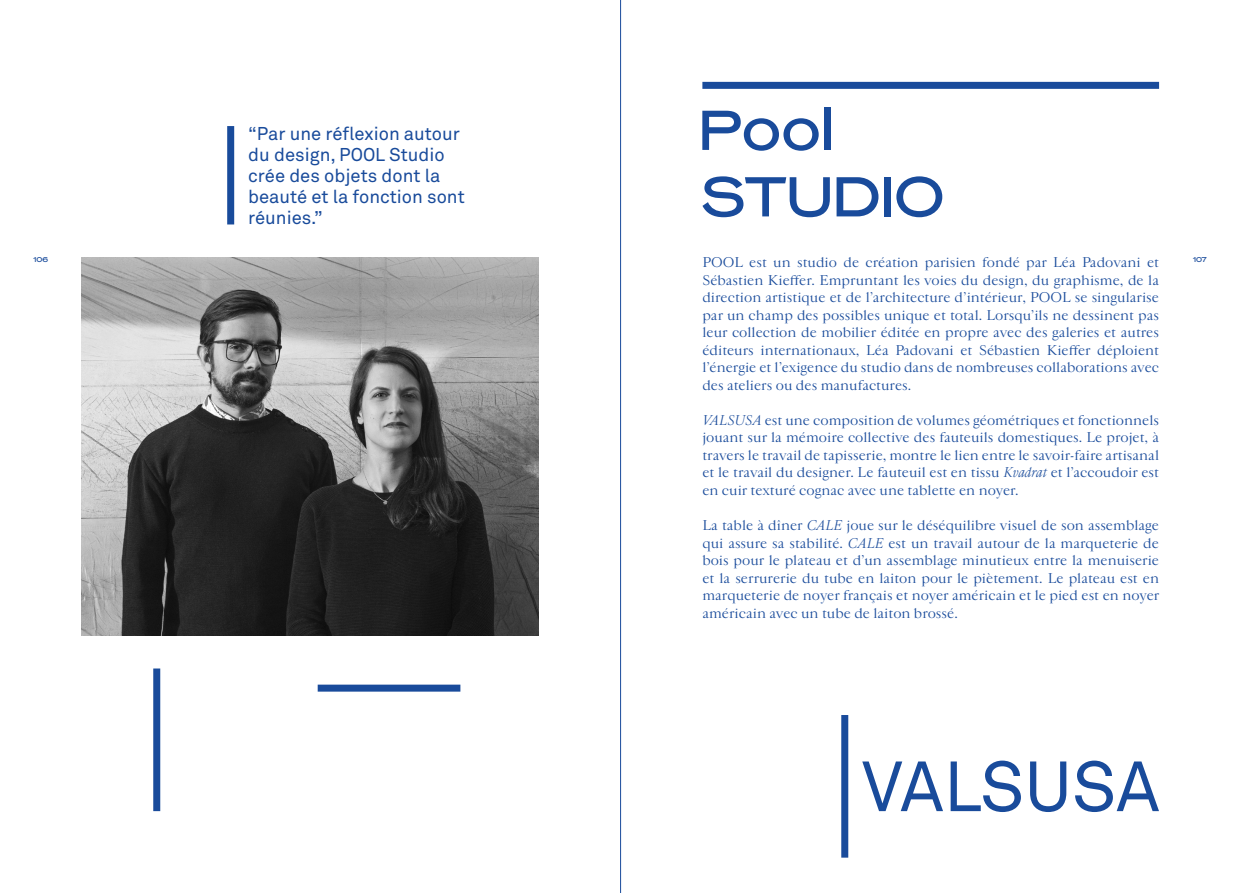
<style>
.page{position:relative;width:1241px;height:893px;background:#fff}
.page>*{position:absolute;margin:0;border:0;box-sizing:border-box;transform-origin:0 0}
.t1{font:70px "Akkurat Pro";letter-spacing:-.005em;color:#194b9b}
.t2{font:56px "Mars Extended";letter-spacing:-.01em;color:#194b9b}
.t3{font:18.38px/21px "Akkurat Pro";color:#194b9b}
.t4{font:13.12px/17.5px "Cardinal Classic Short";color:#194b9b;text-align:justify}
.t5{font:7px "Mars Extended";color:#194b9b}
.s1{font-style:italic}
</style>
<div class="page">
<div style="left:702px;top:82px;width:456px;height:7px;background:#194b9b"></div>
<div style="left:227px;top:126px;width:7px;height:98px;background:#194b9b"></div>
<div style="left:841px;top:715px;width:7px;height:143px;background:#194b9b"></div>
<div style="left:317px;top:685px;width:143px;height:7px;background:#194b9b"></div>
<div style="left:153px;top:668px;width:7px;height:143px;background:#194b9b"></div>
<img style="left:82px;top:257px;width:456px;height:379px">
<hr style="left:620px;top:0;width:1px;height:893px;background:#194b9b">
<h3 class="t3" style="left:248px;top:124px;width:218px">“Par une réflexion autour du design, POOL Studio crée des objets dont la beauté et la fonction sont réunies.”</h3>
<h2 class="t2" style="left:698px;top:92px;width:137px">Pool</h2>
<h2 class="t2" style="left:699px;top:158px;width:246px">STUDIO</h2>
<p class="t5" style="left:34px;top:255px;width:16px">106</p>
<p class="t5" style="left:1192px;top:255px;width:15px">107</p>
<p class="t4" style="left:702px;top:254px;width:458px">POOL est un studio de création parisien fondé par Léa Padovani et Sébastien Kieffer. Empruntant les voies du design, du graphisme, de la direction artistique et de l’architecture d’intérieur, POOL se singularise par un champ des possibles unique et total. Lorsqu’ils ne dessinent pas leur collection de mobilier éditée en propre avec des galeries et autres éditeurs internationaux, Léa Padovani et Sébastien Kieffer déploient l’énergie et l’exigence du studio dans de nombreuses collaborations avec des ateliers ou des manufactures.</p>
<p class="t4" style="left:702px;top:411px;width:458px;text-align:left"><span class="s1">VALSUSA</span> est une composition de volumes géométriques et fonctionnels jouant sur la mémoire collective des fauteuils domestiques. Le projet, à travers le travail de tapisserie, montre le lien entre le savoir-faire artisanal et le travail du designer. Le fauteuil est en tissu <span class="s1">Kvadrat</span> et l’accoudoir est en cuir texturé cognac avec une tablette en noyer.</p>
<p class="t4" style="left:702px;top:516px;width:458px">La table à dîner <span class="s1">CALE</span> joue sur le déséquilibre visuel de son assemblage qui assure sa stabilité. <span class="s1">CALE</span> est un travail autour de la marqueterie de bois pour le plateau et d’un assemblage minutieux entre la menuiserie et la serrurerie du tube en laiton pour le piètement. Le plateau est en marqueterie de noyer français et noyer américain et le pied est en noyer américain avec un tube de laiton brossé.</p>
<h1 class="t1" style="left:861px;top:746px;width:299px">VALSUSA</h1>
</div>
